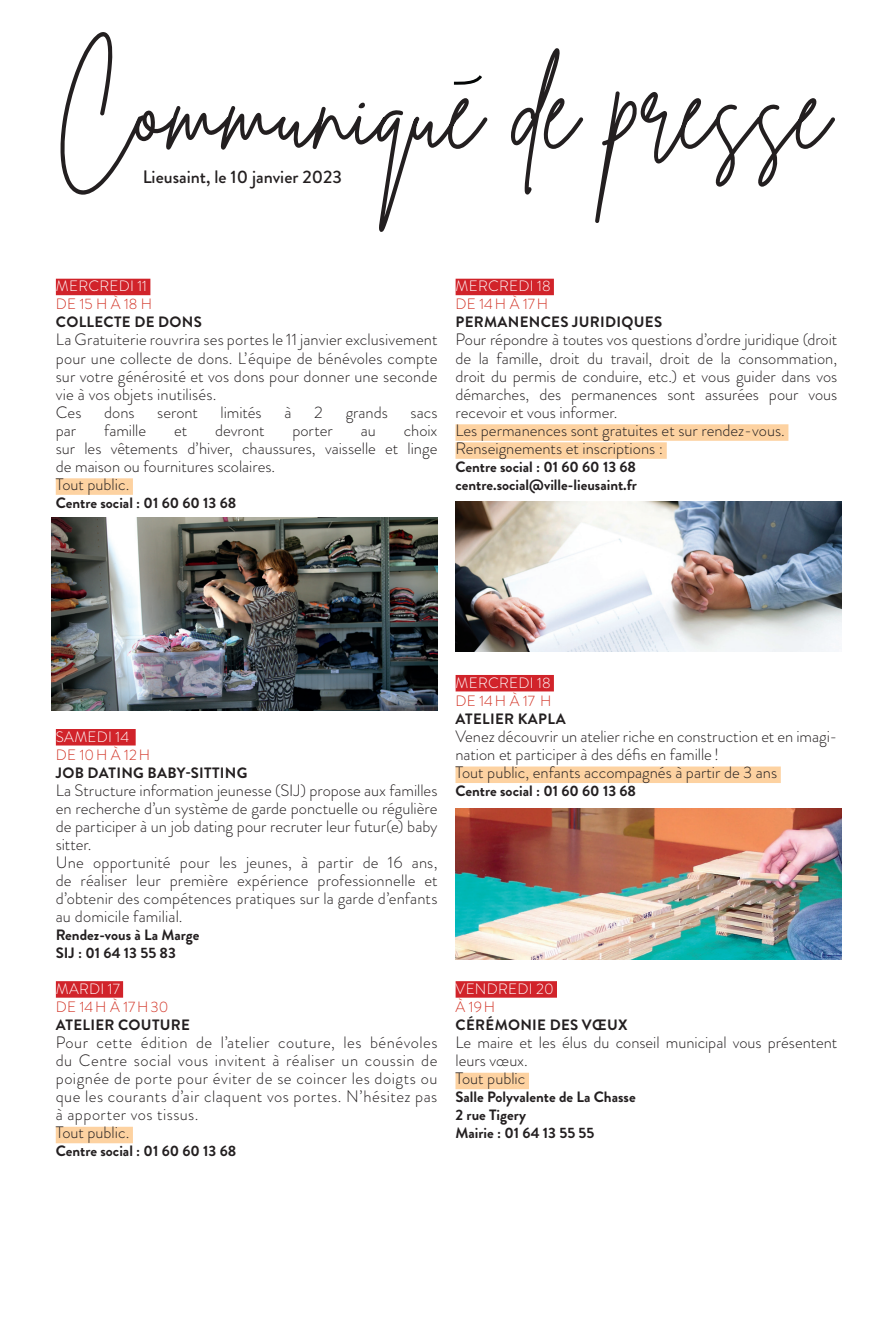
<style>
.page{position:relative;width:893px;height:1319px;background:#fff}
.page>*{position:absolute;margin:0;border:0;box-sizing:border-box;transform-origin:0 0}
.t1{font:500 18px "Brandon Grotesque";color:#231f20}
.TEXTE_AGENDA{font:300 16.5px/18px "Brandon Grotesque";color:#231f20;text-align:justify}
.SOULIGNEMENT_AGENDA{font:300 16.5px "Brandon Grotesque";color:#231f20}
.SOULIGNEMENT_AGENDA-2{font:700 15px "Brandon Grotesque";color:#231f20}
.DESCRIPTIF_AGENDA{font:700 15px "Brandon Grotesque";letter-spacing:.02em;color:#231f20}
.DATE_AGENDA{font:300 15px "Brandon Grotesque";letter-spacing:.02em;color:#fff}
.RENSEIGNEMENTS{font:700 15px "Brandon Grotesque";color:#231f20}
.HEURE_AGENDA{font:300 15px "Brandon Grotesque";letter-spacing:.02em;color:#d13022}
</style>
<div class="page">
<div style="left:56px;top:279px;width:94px;height:16px;background:#d1232a"></div>
<div style="left:56px;top:478px;width:77px;height:17px;background:#fdd2a1"></div>
<div style="left:56px;top:729px;width:80px;height:16px;background:#d1232a"></div>
<div style="left:56px;top:981px;width:67px;height:16px;background:#d1232a"></div>
<div style="left:56px;top:1126px;width:77px;height:17px;background:#fdd2a1"></div>
<div style="left:456px;top:279px;width:98px;height:16px;background:#d1232a"></div>
<div style="left:455px;top:424px;width:333px;height:17px;background:#fdd2a1"></div>
<div style="left:455px;top:442px;width:212px;height:17px;background:#fdd2a1"></div>
<div style="left:456px;top:675px;width:98px;height:16px;background:#d1232a"></div>
<div style="left:455px;top:766px;width:326px;height:17px;background:#fdd2a1"></div>
<div style="left:456px;top:981px;width:101px;height:16px;background:#d1232a"></div>
<div style="left:455px;top:1072px;width:74px;height:17px;background:#fdd2a1"></div>
<svg style="left:60px;top:32px;width:775px;height:200px"></svg>
<img style="left:52px;top:517px;width:385px;height:193px">
<img style="left:455px;top:501px;width:386px;height:150px">
<img style="left:455px;top:808px;width:386px;height:151px">
<p class="t1" style="left:143px;top:164px;width:201px">Lieusaint, le 10 janvier 2023</p>
<p class="DATE_AGENDA" style="left:56px;top:276px;width:93px">MERCREDI 11</p>
<p class="HEURE_AGENDA" style="left:56px;top:294px;width:98px">DE 15 H À 18 H</p>
<p class="DESCRIPTIF_AGENDA" style="left:56px;top:312px;width:147px">COLLECTE DE DONS</p>
<p class="TEXTE_AGENDA" style="left:56px;top:331px;width:383px">La Gratuiterie rouvrira ses portes le 11 janvier exclusivement pour une collecte de dons. L’équipe de bénévoles compte sur votre générosité et vos dons pour donner une seconde vie à vos objets inutilisés.</p>
<p class="TEXTE_AGENDA" style="left:56px;top:403px;width:27px">Ces</p>
<p class="TEXTE_AGENDA" style="left:104px;top:403px;width:32px">dons</p>
<p class="TEXTE_AGENDA" style="left:157px;top:403px;width:42px">seront</p>
<p class="TEXTE_AGENDA" style="left:221px;top:403px;width:43px">limités</p>
<p class="TEXTE_AGENDA" style="left:284px;top:403px;width:9px">à</p>
<p class="TEXTE_AGENDA" style="left:314px;top:403px;width:10px">2</p>
<p class="TEXTE_AGENDA" style="left:346px;top:403px;width:44px">grands</p>
<p class="TEXTE_AGENDA" style="left:411px;top:403px;width:28px">sacs</p>
<p class="TEXTE_AGENDA" style="left:56px;top:421px;width:22px">par</p>
<p class="TEXTE_AGENDA" style="left:104px;top:421px;width:44px">famille</p>
<p class="TEXTE_AGENDA" style="left:174px;top:421px;width:15px">et</p>
<p class="TEXTE_AGENDA" style="left:215px;top:421px;width:51px">devront</p>
<p class="TEXTE_AGENDA" style="left:292px;top:421px;width:42px">porter</p>
<p class="TEXTE_AGENDA" style="left:361px;top:421px;width:17px">au</p>
<p class="TEXTE_AGENDA" style="left:56px;top:421px;width:383px;text-align:right">choix<br>sur les vêtements d’hiver, chaussures, vaisselle et linge</p>
<p class="TEXTE_AGENDA" style="left:56px;top:457px;width:221px">de maison ou fournitures scolaires.</p>
<p class="SOULIGNEMENT_AGENDA" style="left:56px;top:472px;width:75px">Tout public.</p>
<p class="SOULIGNEMENT_AGENDA-2" style="left:56px;top:492px;width:182px">Centre social : 01 60 60 13 68</p>
<p class="DATE_AGENDA" style="left:456px;top:276px;width:97px">MERCREDI 18</p>
<p class="HEURE_AGENDA" style="left:456px;top:294px;width:94px">DE 14H À 17H</p>
<p class="DESCRIPTIF_AGENDA" style="left:456px;top:312px;width:208px">PERMANENCES JURIDIQUES</p>
<p class="TEXTE_AGENDA" style="left:455px;top:331px;width:383px">Pour répondre à toutes vos questions d’ordre juridique (droit de la famille, droit du travail, droit de la consommation, droit du permis de conduire, etc.) et vous guider dans vos démarches, des permanences sont assurées pour vous recevoir et vous informer.</p>
<p class="SOULIGNEMENT_AGENDA" style="left:455px;top:418px;width:331px">Les permanences sont gratuites et sur rendez-vous.</p>
<p class="SOULIGNEMENT_AGENDA" style="left:455px;top:436px;width:209px">Renseignements et inscriptions :</p>
<p class="RENSEIGNEMENTS" style="left:455px;top:456px;width:182px">Centre social : 01 60 60 13 68</p>
<p class="RENSEIGNEMENTS" style="left:455px;top:474px;width:183px">centre.social@ville-lieusaint.fr</p>
<p class="DATE_AGENDA" style="left:56px;top:726px;width:75px">SAMEDI 14</p>
<p class="HEURE_AGENDA" style="left:56px;top:744px;width:96px">DE 10H À 12H</p>
<p class="DESCRIPTIF_AGENDA" style="left:56px;top:762px;width:193px">JOB DATING BABY-SITTING</p>
<p class="TEXTE_AGENDA" style="left:56px;top:781px;width:383px">La Structure information jeunesse (SIJ) propose aux familles en recherche d’un système de garde ponctuelle ou régulière de participer à un job dating pour recruter leur futur(e) baby sitter.</p>
<p class="TEXTE_AGENDA" style="left:56px;top:853px;width:383px">Une opportunité pour les jeunes, à partir de 16 ans, de réaliser leur première expérience professionnelle et d’obtenir des compétences pratiques sur la garde d’enfants au domicile familial.</p>
<p class="SOULIGNEMENT_AGENDA-2" style="left:56px;top:924px;width:145px">Rendez-vous à La Marge</p>
<p class="SOULIGNEMENT_AGENDA-2" style="left:56px;top:942px;width:122px">SIJ : 01 64 13 55 83</p>
<p class="DATE_AGENDA" style="left:56px;top:978px;width:65px">MARDI 17</p>
<p class="HEURE_AGENDA" style="left:56px;top:996px;width:114px">DE 14H À 17H30</p>
<p class="DESCRIPTIF_AGENDA" style="left:56px;top:1014px;width:136px">ATELIER COUTURE</p>
<p class="TEXTE_AGENDA" style="left:56px;top:1033px;width:383px">Pour cette édition de l’atelier couture, les bénévoles du Centre social vous invitent à réaliser un coussin de poignée de porte pour éviter de se coincer les doigts ou que les courants d’air claquent vos portes. N’hésitez pas à apporter vos tissus.</p>
<p class="SOULIGNEMENT_AGENDA" style="left:56px;top:1120px;width:75px">Tout public.</p>
<p class="SOULIGNEMENT_AGENDA-2" style="left:56px;top:1140px;width:182px">Centre social : 01 60 60 13 68</p>
<p class="DATE_AGENDA" style="left:456px;top:672px;width:97px">MERCREDI 18</p>
<p class="HEURE_AGENDA" style="left:456px;top:690px;width:97px">DE 14H À 17 H</p>
<p class="DESCRIPTIF_AGENDA" style="left:456px;top:708px;width:112px">ATELIER KAPLA</p>
<p class="TEXTE_AGENDA" style="left:455px;top:727px;width:383px">Venez découvrir un atelier riche en construction et en imagi&shy;nation et participer à des défis en famille !</p>
<p class="SOULIGNEMENT_AGENDA" style="left:455px;top:760px;width:323px">Tout public, enfants accompagnés à partir de 3 ans</p>
<p class="SOULIGNEMENT_AGENDA-2" style="left:455px;top:780px;width:182px">Centre social : 01 60 60 13 68</p>
<p class="DATE_AGENDA" style="left:456px;top:978px;width:100px">VENDREDI 20</p>
<p class="HEURE_AGENDA" style="left:456px;top:996px;width:41px">À 19H</p>
<p class="DESCRIPTIF_AGENDA" style="left:456px;top:1014px;width:173px">CÉRÉMONIE DES VŒUX</p>
<p class="TEXTE_AGENDA" style="left:455px;top:1033px;width:383px">Le maire et les élus du conseil municipal vous présentent leurs vœux.</p>
<p class="SOULIGNEMENT_AGENDA" style="left:455px;top:1066px;width:71px">Tout public</p>
<p class="SOULIGNEMENT_AGENDA-2" style="left:455px;top:1086px;width:182px">Salle Polyvalente de La Chasse</p>
<p class="SOULIGNEMENT_AGENDA-2" style="left:455px;top:1104px;width:72px">2 rue Tigery</p>
<p class="SOULIGNEMENT_AGENDA-2" style="left:455px;top:1122px;width:140px">Mairie : 01 64 13 55 55</p>
</div>
